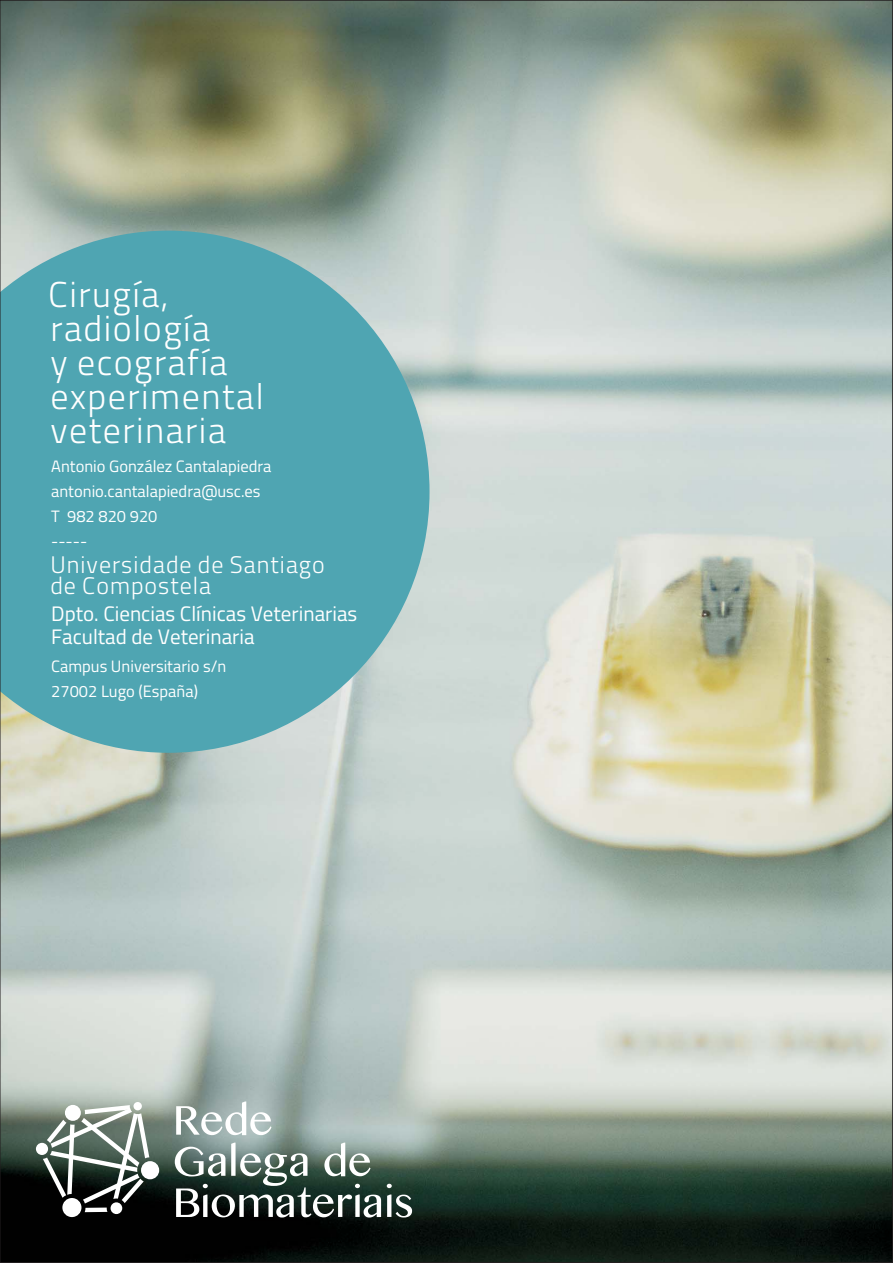
<style>
.page{position:relative;width:893px;height:1263px;background:#fff}
.page>*{position:absolute;margin:0;border:0;box-sizing:border-box;transform-origin:0 0}
.t1{font:36px/34px "Titillium Web";letter-spacing:.04em;color:#fff}
.t2{font:24px/21.3px "Titillium Web";letter-spacing:.04em;color:#fff}
.t3{font:21px/23px "Titillium Web";color:#fff}
.t4{font:16.5px/25px "Titillium Web";color:#fff}
</style>
<div class="page">
<img style="left:2px;top:2px;width:889px;height:1259px">
<svg style="left:2px;top:231px;width:427px;height:522px;background:#62acb6"></svg>
<div style="left:36px;top:1143px;width:12px;height:12px;background:#fff;border-radius:50%"></div>
<div style="left:133px;top:1102px;width:9px;height:8px;background:#fff;border-radius:50%"></div>
<div style="left:141px;top:1161px;width:18px;height:18px;background:#fff;border-radius:50%"></div>
<div style="left:62px;top:1198px;width:19px;height:19px;background:#fff;border-radius:50%"></div>
<div style="left:111px;top:1202px;width:11px;height:12px;background:#fff;border-radius:50%"></div>
<svg style="left:43px;top:1105px;width:106px;height:107px"></svg>
<svg style="left:176px;top:1101px;width:95px;height:34px"></svg>
<svg style="left:175px;top:1143px;width:206px;height:75px"></svg>
<svg style="left:387px;top:1184px;width:25px;height:34px"></svg>
<h1 class="t1" style="left:48px;top:282px;width:181px">Cirugía, radiología y ecografía</h1>
<h1 class="t1" style="left:50px;top:418px;width:177px">veterinaria</h1>
<h1 class="t1" style="left:50px;top:384px;width:215px">experimental</h1>
<p class="t4" style="left:51px;top:456px;width:222px">Antonio González Cantalapiedra antonio.cantalapiedra@usc.es<br>T 982 820 920<br>-----</p>
<h2 class="t2" style="left:50px;top:556px;width:276px">Universidade de Santiago de Compostela</h2>
<p class="t3" style="left:51px;top:605px;width:308px">Dpto. Ciencias Clínicas Veterinarias<br>Facultad de Veterinaria</p>
<p class="t4" style="left:51px;top:655px;width:177px">Campus Universitario s/n<br>27002 Lugo (España)</p>
</div>
